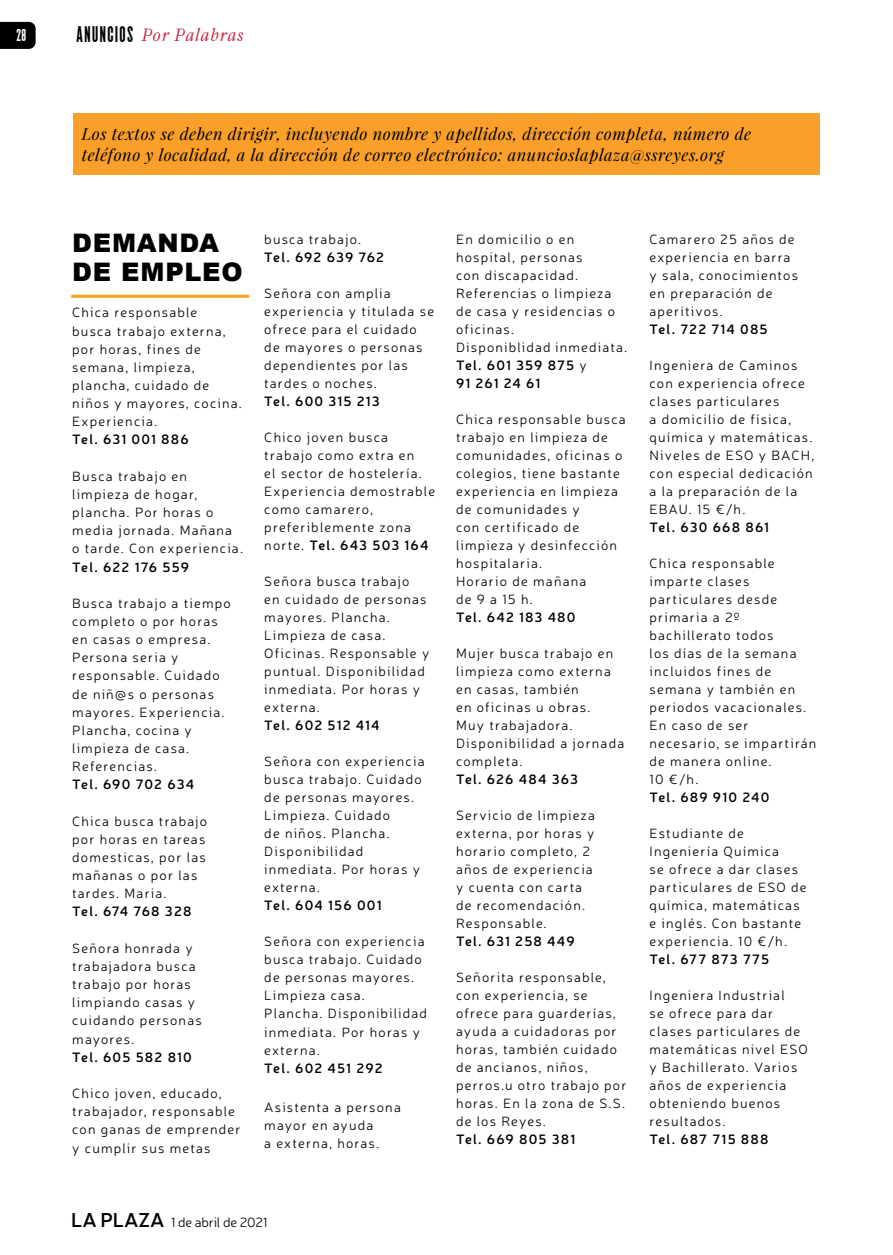
<style>
.page{position:relative;width:893px;height:1255px;background:#fff}
.page>*{position:absolute;margin:0;border:0;box-sizing:border-box;transform-origin:0 0}
.t1{font:900 25.5px/28.7px "Arial";letter-spacing:.03em;color:#000}
.t2{font:italic 300 18px "Farnham Display";letter-spacing:.06em;color:#c31f3d}
.t3{font:italic 16.5px/21px "Playfair Display";letter-spacing:.03em;color:#000}
.t4{font:700 15px "Cactus";color:#fff}
.t5{font:300 13.5px/18px "Neris";letter-spacing:.09em;color:#000}
.t6{font:600 13.5px "Neris";letter-spacing:.09em;color:#000}
.t7{font:300 13.5px "Neris";letter-spacing:-.01em;color:#000}
.t8{font:600 13.5px "Neris";letter-spacing:.065em;color:#000}
.s1{font-family:"Cactus";font-weight:700;font-style:normal;font-size:19.5px;color:#000}
.s2{font-weight:600}
.s3{font-weight:600;font-size:19.95px}
</style>
<div class="page">
<svg style="left:0;top:22px;width:36px;height:27px"></svg>
<div style="left:73px;top:113px;width:747px;height:62px;background:#f99f2a"></div>
<hr style="left:71px;top:295px;width:178px;height:3px;background:#faa21b">
<p class="t4" style="left:16px;top:26px;width:11px">28</p>
<h2 class="t2" style="left:77px;top:24px;width:169px"><span class="s1">ANUNCIOS</span> Por Palabras</h2>
<p class="t3" style="left:82px;top:123px;width:671px">Los textos se deben dirigir, incluyendo nombre y apellidos, dirección completa, número de teléfono y localidad, a la dirección de correo electrónico: anuncioslaplaza@ssreyes.org</p>
<h1 class="t1" style="left:72px;top:228px;width:172px">DEMANDA<br>DE EMPLEO</h1>
<p class="t5" style="left:72px;top:303px;width:171px">Chica responsable<br>busca trabajo externa, por horas, fines de semana, limpieza, plancha, cuidado de niños y mayores, cocina.<br>Experiencia.</p>
<p class="t6" style="left:72px;top:430px;width:118px">Tel. 631 001 886</p>
<p class="t5" style="left:72px;top:466px;width:172px">Busca trabajo en limpieza de hogar, plancha. Por horas o media jornada. Mañana<br>o tarde. Con experiencia.</p>
<p class="t6" style="left:72px;top:557px;width:118px">Tel. 622 176 559</p>
<p class="t5" style="left:72px;top:593px;width:160px">Busca trabajo a tiempo completo o por horas en casas o empresa.<br>Persona seria y responsable. Cuidado de niñ@s o personas mayores. Experiencia.<br>Plancha, cocina y limpieza de casa.<br>Referencias.</p>
<p class="t6" style="left:72px;top:775px;width:123px">Tel. 690 702 634</p>
<p class="t5" style="left:72px;top:811px;width:136px">Chica busca trabajo por horas en tareas domesticas, por las mañanas o por las tardes. Maria.</p>
<p class="t8" style="left:72px;top:902px;width:121px">Tel. 674 768 328</p>
<p class="t5" style="left:72px;top:938px;width:131px">Señora honrada y trabajadora busca trabajo por horas limpiando casas y cuidando personas mayores.</p>
<p class="t6" style="left:72px;top:1047px;width:121px">Tel. 605 582 810</p>
<p class="t5" style="left:72px;top:1083px;width:170px">Chico joven, educado, trabajador, responsable con ganas de emprender y cumplir sus metas</p>
<p class="t5" style="left:264px;top:230px;width:98px">busca trabajo.</p>
<p class="t6" style="left:264px;top:248px;width:121px">Tel. 692 639 762</p>
<p class="t5" style="left:264px;top:284px;width:171px">Señora con amplia experiencia y titulada se ofrece para el cuidado de mayores o personas dependientes por las tardes o noches.</p>
<p class="t6" style="left:264px;top:392px;width:117px">Tel. 600 315 213</p>
<p class="t5" style="left:264px;top:428px;width:172px">Chico joven busca trabajo como extra en<br>el sector de hostelería.<br>Experiencia demostrable como camarero, preferiblemente zona norte. <span class="s2">Tel. 643 503 164</span></p>
<p class="t5" style="left:264px;top:572px;width:166px">Señora busca trabajo<br>en cuidado de personas mayores. Plancha.<br>Limpieza de casa.<br>Oficinas. Responsable y puntual. Disponibilidad inmediata. Por horas y externa.</p>
<p class="t6" style="left:264px;top:716px;width:117px">Tel. 602 512 414</p>
<p class="t5" style="left:264px;top:752px;width:162px">Señora con experiencia busca trabajo. Cuidado de personas mayores.<br>Limpieza. Cuidado<br>de niños. Plancha.<br>Disponibilidad inmediata. Por horas y externa.</p>
<p class="t6" style="left:264px;top:896px;width:119px">Tel. 604 156 001</p>
<p class="t5" style="left:264px;top:932px;width:164px">Señora con experiencia busca trabajo. Cuidado de personas mayores.<br>Limpieza casa.<br>Plancha. Disponibilidad inmediata. Por horas y externa.</p>
<p class="t6" style="left:264px;top:1058px;width:120px">Tel. 602 451 292</p>
<p class="t5" style="left:264px;top:1097px;width:138px">Asistenta a persona mayor en ayuda<br>a externa, horas.</p>
<p class="t5" style="left:456px;top:230px;width:173px">En domicilio o en hospital, personas<br>con discapacidad.<br>Referencias o limpieza de casa y residencias o oficinas.<br>Disponiblidad inmediata.<br><span class="s2">Tel. 601 359 875</span> y<br><span class="s2">91 261 24 61</span></p>
<p class="t5" style="left:456px;top:410px;width:171px">Chica responsable busca trabajo en limpieza de comunidades, oficinas o colegios, tiene bastante experiencia en limpieza de comunidades y<br>con certificado de limpieza y desinfección hospitalaria.<br>Horario de mañana<br>de 9 a 15 h.</p>
<p class="t6" style="left:456px;top:608px;width:121px">Tel. 642 183 480</p>
<p class="t5" style="left:456px;top:644px;width:170px">Mujer busca trabajo en limpieza como externa en casas, también<br>en oficinas u obras.<br>Muy trabajadora.<br>Disponibilidad a jornada completa.</p>
<p class="t6" style="left:456px;top:770px;width:123px">Tel. 626 484 363</p>
<p class="t5" style="left:456px;top:806px;width:140px">Servicio de limpieza externa, por horas y horario completo, 2 años de experiencia y cuenta con carta de recomendación.<br>Responsable.</p>
<p class="t6" style="left:456px;top:932px;width:120px">Tel. 631 258 449</p>
<p class="t5" style="left:456px;top:968px;width:172px">Señorita responsable, con experiencia, se ofrece para guarderías, ayuda a cuidadoras por horas, también cuidado de ancianos, niños, perros.u otro trabajo por horas. En la zona de S.S. de los Reyes.</p>
<p class="t6" style="left:456px;top:1130px;width:121px">Tel. 669 805 381</p>
<p class="t7" style="left:71px;top:1213px;width:198px"><span class="s3">LA PLAZA</span> 1 de abril de 2021</p>
<p class="t5" style="left:649px;top:230px;width:150px">Camarero 25 años de experiencia en barra y sala, conocimientos en preparación de aperitivos.</p>
<p class="t6" style="left:649px;top:320px;width:120px">Tel. 722 714 085</p>
<p class="t5" style="left:649px;top:356px;width:166px">Ingeniera de Caminos con experiencia ofrece clases particulares<br>a domicilio de física, química y matemáticas.<br>Niveles de ESO y BACH, con especial dedicación a la preparación de la<br>EBAU. 15 €/h.</p>
<p class="t6" style="left:649px;top:518px;width:121px">Tel. 630 668 861</p>
<p class="t5" style="left:649px;top:554px;width:168px">Chica responsable imparte clases particulares desde primaria a 2º bachillerato todos<br>los días de la semana incluidos fines de semana y también en periodos vacacionales.<br>En caso de ser necesario, se impartirán de manera online.<br>10 €/h.</p>
<p class="t6" style="left:649px;top:788px;width:121px">Tel. 689 910 240</p>
<p class="t5" style="left:649px;top:824px;width:159px">Estudiante de<br>Ingeniería Química<br>se ofrece a dar clases particulares de ESO de química, matemáticas e inglés. Con bastante experiencia. 10 €/h.</p>
<p class="t6" style="left:649px;top:950px;width:121px">Tel. 677 873 775</p>
<p class="t5" style="left:649px;top:985px;width:160px">Ingeniera Industrial<br>se ofrece para dar clases particulares de matemáticas nivel ESO y Bachillerato. Varios años de experiencia obteniendo buenos resultados.</p>
<p class="t6" style="left:649px;top:1130px;width:121px">Tel. 687 715 888</p>
</div>
